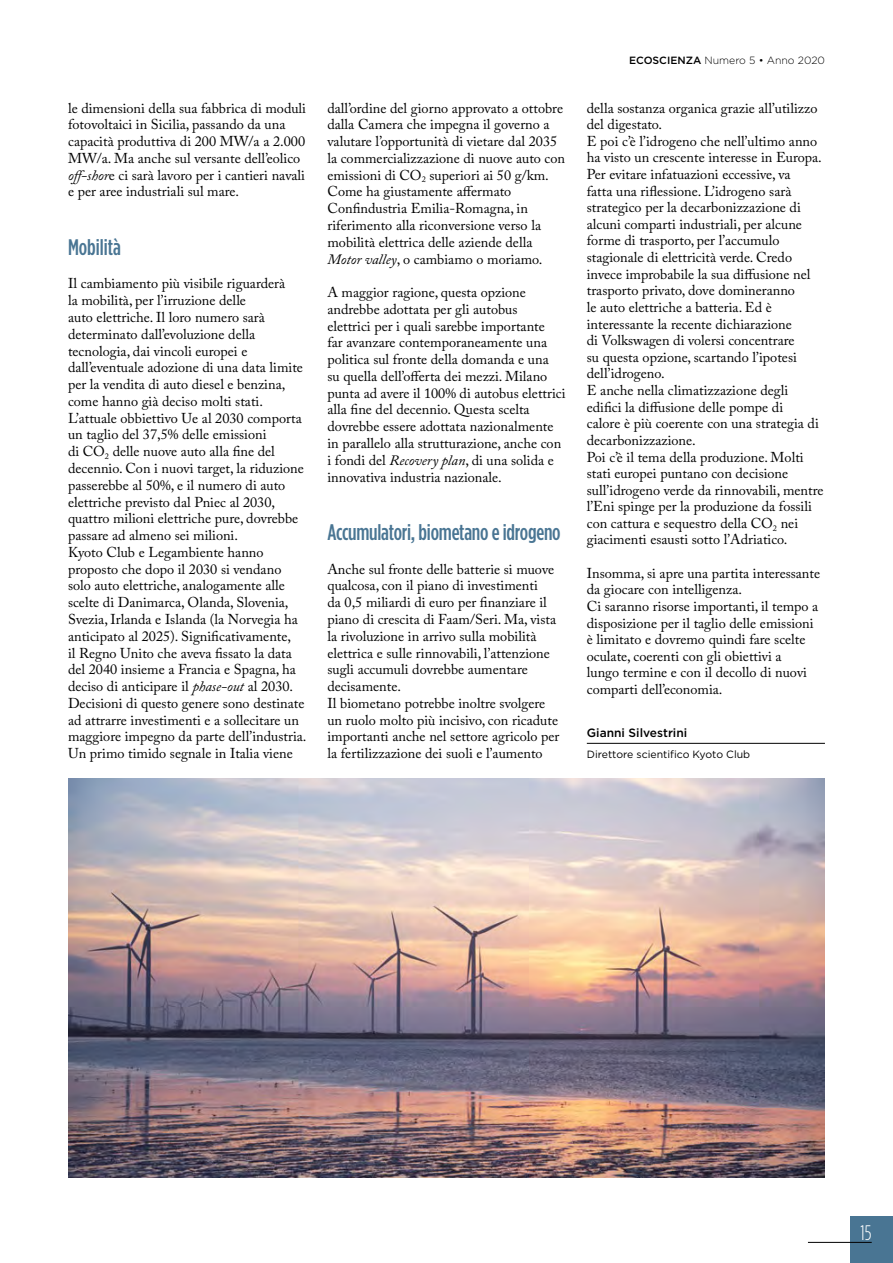
<style>
.page{position:relative;width:893px;height:1263px;background:#fff}
.page>*{position:absolute;margin:0;border:0;box-sizing:border-box;transform-origin:0 0}
.t1{font:500 condensed 22.5px "Gotham HTF";letter-spacing:-.01em;color:#497593}
.t2{font:300 condensed 21px "Gotham HTF";color:#fff}
.t3{font:14.25px/16.8px "Adobe Caslon Pro";color:#000}
.t4{font:500 12px "Gotham HTF";color:#000}
.t5{font:10.5px "Gotham HTF";color:#000}
.t6{font:300 10.5px "Gotham HTF";color:#000}
.s1{font-style:italic}
.s2{font-weight:500}
</style>
<div class="page">
<div style="left:850px;top:1216px;width:43px;height:47px;background:#497593"></div>
<hr style="left:808px;top:1242px;width:64px;height:1px;background:#000">
<hr style="left:587px;top:743px;width:238px;height:1px;background:#000">
<img style="left:68px;top:778px;width:757px;height:400px">
<p class="t3" style="left:68px;top:99px;width:240px">le dimensioni della sua fabbrica di moduli fotovoltaici in Sicilia, passando da una capacità produttiva di 200 MW/a a 2 .000<br>MW/a. Ma anche sul versante dell’eolico <span class="s1">off-shor</span>e ci sarà lavoro per i cantieri navali e per aree industriali sul mare.</p>
<h1 class="t1" style="left:68px;top:234px;width:55px">Mobilità</h1>
<p class="t3" style="left:68px;top:275px;width:240px">Il cambiamento più visibile riguarderà<br>la mobilità, per l’irruzione delle<br>auto elettriche. Il loro numero sarà determinato dall’evoluzione della tecnologia, dai vincoli europei e dall’eventuale adozione di una data limite per la vendita di auto diesel e benzina, come hanno già deciso molti stati.<br>L’attuale obbiettivo Ue al 2030 comporta un taglio del 37,5% delle emissioni<br>di CO<sub>2</sub> delle nuove auto alla fine del decennio. Con i nuovi target, la riduzione passerebbe al 50%, e il numero di auto elettriche previsto dal Pniec al 2030, quattro milioni elettriche pure, dovrebbe passare ad almeno sei milioni.<br>Kyoto Club e Legambiente hanno proposto che dopo il 2030 si vendano solo auto elettriche, analogamente alle scelte di Danimarca, Olanda, Slovenia, Svezia, Irlanda e Islanda (la Norvegia ha anticipato al 2025). Significativamente,<br>il Regno Unito che aveva fissato la data del 2040 insieme a Francia e Spagna, ha deciso di anticipare il <span class="s1">phase-out</span> al 2030.<br>Decisioni di questo genere sono destinate ad attrarre investimenti e a sollecitare un maggiore impegno da parte dell’industria.<br>Un primo timido segnale in Italia viene</p>
<p class="t3" style="left:327px;top:99px;width:239px">dall’ordine del giorno approvato a ottobre dalla Camera che impegna il governo a valutare l’opportunità di vietare dal 2035 la commercializzazione di nuove auto con emissioni di CO<sub>2</sub> superiori ai 50 g/km.<br>Come ha giustamente affermato Confindustria Emilia-Romagna, in riferimento alla riconversione verso la mobilità elettrica delle aziende della <span class="s1">Motor valley</span>, o cambiamo o moriamo.</p>
<p class="t3" style="left:327px;top:284px;width:240px">A maggior ragione, questa opzione andrebbe adottata per gli autobus<br>elettrici per i quali sarebbe importante<br>far avanzare contemporaneamente una politica sul fronte della domanda e una<br>su quella dell’offerta dei mezzi. Milano punta ad avere il 100% di autobus elettrici alla fine del decennio. Questa scelta dovrebbe essere adottata nazionalmente in parallelo alla strutturazione, anche con i fondi del <span class="s1">Recovery plan</span>, di una solida e innovativa industria nazionale.</p>
<h1 class="t1" style="left:327px;top:520px;width:235px">Accumulatori, biometano e idrogeno</h1>
<p class="t3" style="left:327px;top:560px;width:233px">Anche sul fronte delle batterie si muove qualcosa, con il piano di investimenti<br>da 0,5 miliardi di euro per finanziare il piano di crescita di Faam/Seri. Ma, vista la rivoluzione in arrivo sulla mobilità elettrica e sulle rinnovabili, l’attenzione sugli accumuli dovrebbe aumentare decisamente.<br>Il biometano potrebbe inoltre svolgere un ruolo molto più incisivo, con ricadute importanti anche nel settore agricolo per la fertilizzazione dei suoli e l’aumento</p>
<p class="t6" style="left:629px;top:55px;width:197px"><span class="s2">ECOSCIENZA</span> Numero 5 • Anno 2020</p>
<p class="t3" style="left:587px;top:99px;width:238px">della sostanza organica grazie all’utilizzo del digestato.<br>E poi c’è l’idrogeno che nell’ultimo anno ha visto un crescente interesse in Europa.<br>Per evitare infatuazioni eccessive, va<br>fatta una riflessione. L’idrogeno sarà strategico per la decarbonizzazione di alcuni comparti industriali, per alcune forme di trasporto, per l’accumulo stagionale di elettricità verde. Credo invece improbabile la sua diffusione nel trasporto privato, dove domineranno<br>le auto elettriche a batteria. Ed è interessante la recente dichiarazione<br>di Volkswagen di volersi concentrare<br>su questa opzione, scartando l’ipotesi dell’idrogeno.<br>E anche nella climatizzazione degli edifici la diffusione delle pompe di<br>calore è più coerente con una strategia di decarbonizzazione.<br>Poi c’è il tema della produzione. Molti stati europei puntano con decisione sull’idrogeno verde da rinnovabili, mentre l’Eni spinge per la produzione da fossili con cattura e sequestro della CO<sub>2</sub> nei giacimenti esausti sotto l’Adriatico.</p>
<p class="t3" style="left:587px;top:564px;width:235px">Insomma, si apre una partita interessante da giocare con intelligenza.<br>Ci saranno risorse importanti, il tempo a disposizione per il taglio delle emissioni è limitato e dovremo quindi fare scelte oculate, coerenti con gli obiettivi a<br>lungo termine e con il decollo di nuovi comparti dell’economia.</p>
<p class="t4" style="left:587px;top:726px;width:102px">Gianni Silvestrini</p>
<p class="t5" style="left:587px;top:749px;width:165px">Direttore scientifico Kyoto Club</p>
<h2 class="t2" style="left:860px;top:1221px;width:13px">15</h2>
</div>
